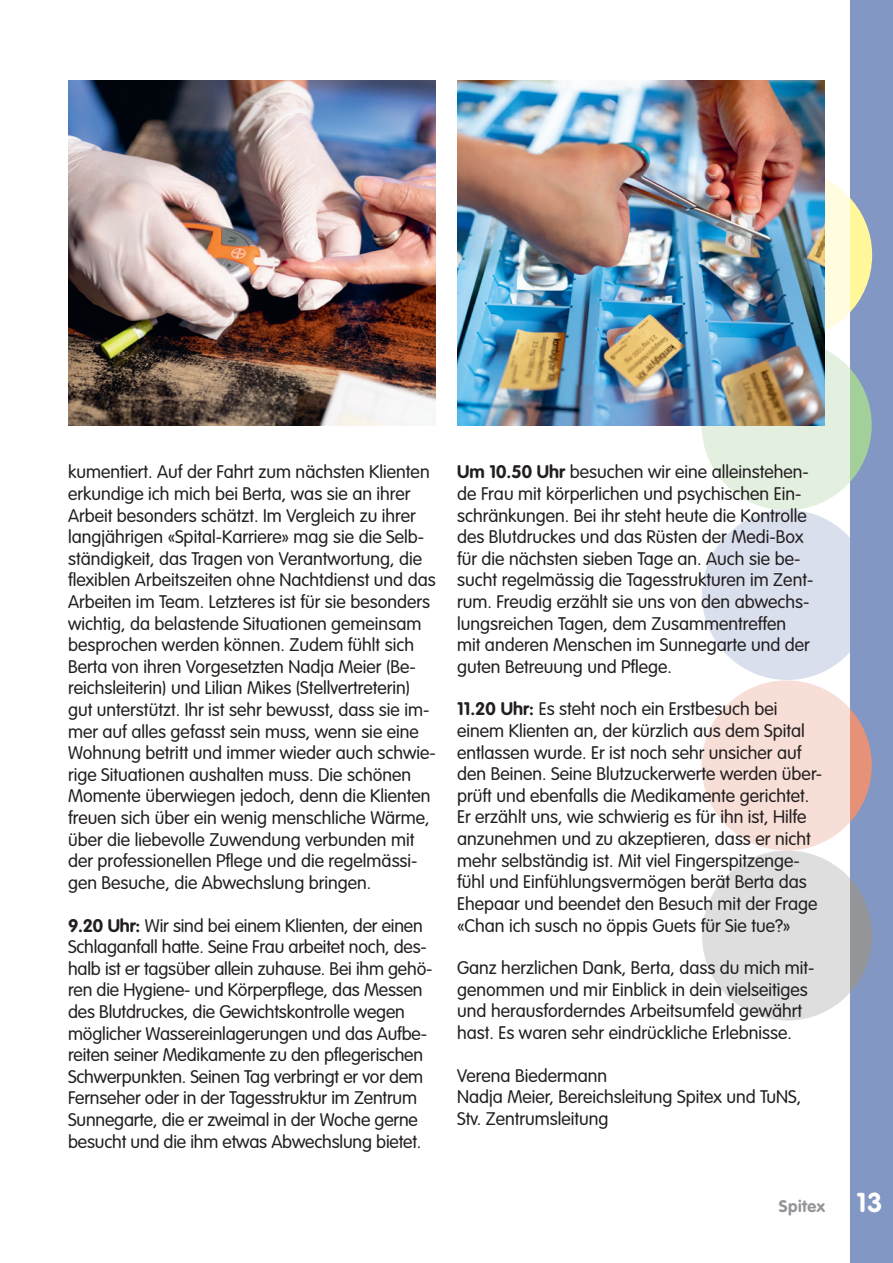
<style>
.page{position:relative;width:893px;height:1263px;background:#fff}
.page>*{position:absolute;margin:0;border:0;box-sizing:border-box;transform-origin:0 0}
.t1{font:700 27px "VAG Rounded Std";color:#fff}
.LT_A{font:300 18px/21.6px "VAG Rounded Std";color:#231f20}
.t2{font:700 16.5px "VAG Rounded Std";letter-spacing:.025em;color:#939598}
.s1{font-weight:700}
</style>
<div class="page">
<div style="left:850px;top:0;width:43px;height:1263px;background:#8397c5"></div>
<div style="left:702px;top:340px;width:170px;height:170px;background:#a3cf9a;border-radius:50%"></div>
<div style="left:702px;top:170px;width:170px;height:170px;background:#fff79a;border-radius:50%"></div>
<div style="left:702px;top:850px;width:170px;height:170px;background:#939598;border-radius:50%"></div>
<div style="left:702px;top:680px;width:170px;height:170px;background:#e59279;border-radius:50%"></div>
<svg style="left:696px;top:179px;width:154px;height:842px"></svg>
<img style="left:68px;top:81px;width:368px;height:344px">
<img style="left:457px;top:81px;width:368px;height:344px">
<p class="LT_A" style="left:68px;top:462px;width:369px">kumentiert. Auf der Fahrt zum nächsten Klienten erkundige ich mich bei Berta, was sie an ihrer Arbeit besonders schätzt. Im Vergleich zu ihrer langjährigen «Spital-Karriere» mag sie die Selb&shy;ständigkeit, das Tragen von Verantwortung, die flexiblen Arbeitszeiten ohne Nachtdienst und das Arbeiten im Team. Letzteres ist für sie besonders wichtig, da belastende Situationen gemeinsam besprochen werden können. Zudem fühlt sich Berta von ihren Vorgesetzten Nadja Meier (Be&shy;reichsleiterin) und Lilian Mikes (Stellvertreterin) gut unterstützt. Ihr ist sehr bewusst, dass sie im&shy;mer auf alles gefasst sein muss, wenn sie eine Wohnung betritt und immer wieder auch schwie&shy;rige Situationen aushalten muss. Die schönen Momente überwiegen jedoch, denn die Klienten freuen sich über ein wenig menschliche Wärme, über die liebevolle Zuwendung verbunden mit der professionellen Pflege und die regelmässi&shy;gen Besuche, die Abwechslung bringen.</p>
<p class="LT_A" style="left:68px;top:915px;width:366px"><span class="s1">9.20 Uhr:</span> Wir sind bei einem Klienten, der einen Schlaganfall hatte. Seine Frau arbeitet noch, des&shy;halb ist er tagsüber allein zuhause. Bei ihm gehö&shy;ren die Hygiene- und Körperpflege, das Messen des Blutdruckes, die Gewichtskontrolle wegen möglicher Wassereinlagerungen und das Aufbe&shy;reiten seiner Medikamente zu den pflegerischen Schwerpunkten. Seinen Tag verbringt er vor dem Fernseher oder in der Tagesstruktur im Zentrum Sunnegarte, die er zweimal in der Woche gerne besucht und die ihm etwas Abwechslung bietet.</p>
<p class="LT_A" style="left:457px;top:462px;width:358px"><span class="s1">Um 10.50 Uhr</span> besuchen wir eine alleinstehen&shy;de Frau mit körperlichen und psychischen Ein&shy;schränkungen. Bei ihr steht heute die Kontrolle des Blutdruckes und das Rüsten der Medi-Box für die nächsten sieben Tage an. Auch sie be&shy;sucht regelmässig die Tagesstrukturen im Zent&shy;rum. Freudig erzählt sie uns von den abwechs&shy;lungsreichen Tagen, dem Zusammentreffen mit anderen Menschen im Sunnegarte und der guten Betreuung und Pflege.</p>
<p class="LT_A" style="left:457px;top:699px;width:366px"><span class="s1">11.20 Uhr:</span> Es steht noch ein Erstbesuch bei einem Klienten an, der kürzlich aus dem Spital entlassen wurde. Er ist noch sehr unsicher auf den Beinen. Seine Blutzuckerwerte werden über&shy;prüft und ebenfalls die Medikamente gerichtet.<br>Er erzählt uns, wie schwierig es für ihn ist, Hilfe anzunehmen und zu akzeptieren, dass er nicht mehr selbständig ist. Mit viel Fingerspitzenge&shy;fühl und Einfühlungsvermögen berät Berta das Ehepaar und beendet den Besuch mit der Frage «Chan ich susch no öppis Guets für Sie tue?»</p>
<p class="LT_A" style="left:457px;top:958px;width:359px">Ganz herzlichen Dank, Berta, dass du mich mit&shy;genommen und mir Einblick in dein vielseitiges und herausforderndes Arbeitsumfeld gewährt hast. Es waren sehr eindrückliche Erlebnisse.</p>
<p class="LT_A" style="left:457px;top:1065px;width:346px">Verena Biedermann<br>Nadja Meier, Bereichsleitung Spitex und TuNS,<br>Stv. Zentrumsleitung</p>
<p class="t2" style="left:779px;top:1196px;width:48px">Spitex</p>
<p class="t1" style="left:856px;top:1186px;width:28px">13</p>
</div>
